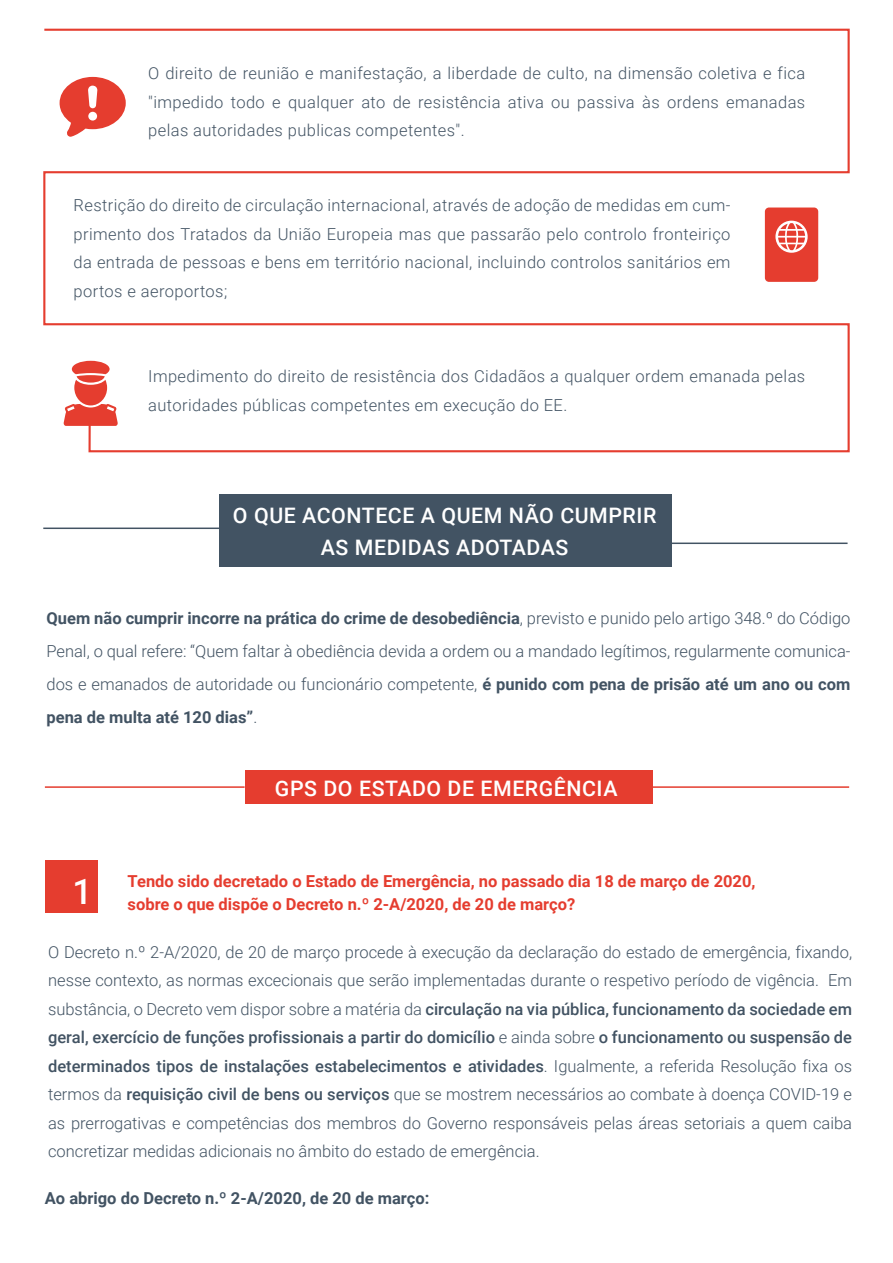
<style>
.page{position:relative;width:893px;height:1263px;background:#fff}
.page>*{position:absolute;margin:0;border:0;box-sizing:border-box;transform-origin:0 0}
.t1{font:500 21.3px/31.2px "Roboto";letter-spacing:.025em;color:#fff;text-align:center}
.t2{font:300 16.5px/28.5px "Roboto";letter-spacing:.025em;color:#425363;text-align:justify}
.t3{font:700 16.5px/22.5px "Roboto";color:#e53d2f}
.t4{font:700 16.5px "Roboto";color:#425363}
.s1{font-weight:700}
.s2{font-weight:500}
</style>
<div class="page">
<hr style="left:43px;top:527px;width:200px;height:2px;background:#425363">
<hr style="left:651px;top:542px;width:196px;height:2px;background:#425363">
<div style="left:220px;top:494px;width:452px;height:72px;background:#425363"></div>
<svg style="left:43px;top:28px;width:807px;height:425px"></svg>
<svg style="left:60px;top:77px;width:66px;height:60px"></svg>
<svg style="left:765px;top:207px;width:53px;height:75px;background:#e85448"></svg>
<svg style="left:64px;top:361px;width:54px;height:65px"></svg>
<hr style="left:45px;top:786px;width:200px;height:2px;background:#e53d2f">
<hr style="left:652px;top:786px;width:197px;height:2px;background:#e53d2f">
<div style="left:245px;top:771px;width:407px;height:33px;background:#e53d2f"></div>
<div style="left:45px;top:860px;width:53px;height:53px;background:#e53d2f"></div>
<p class="t2" style="left:148px;top:59px;width:659px">O direito de reunião e manifestação, a liberdade de culto, na dimensão coletiva e fica "impedido todo e qualquer ato de resistência ativa ou passiva às ordens emanadas pelas autoridades publicas competentes".</p>
<p class="t2" style="left:74px;top:191px;width:659px">Restrição do direito de circulação internacional, através de adoção de medidas em cum&shy;primento dos Tratados da União Europeia mas que passarão pelo controlo fronteiriço da entrada de pessoas e bens em território nacional, incluindo controlos sanitários em portos e aeroportos;</p>
<p class="t2" style="left:148px;top:362px;width:659px">Impedimento do direito de resistência dos Cidadãos a qualquer ordem emanada pelas autoridades públicas competentes em execução do EE.</p>
<p class="t1" style="left:233px;top:499px;width:425px">O QUE ACONTECE A QUEM NÃO CUMPRIR<br>AS MEDIDAS ADOTADAS</p>
<p class="t2" style="left:46px;top:601px;width:805px;line-height:33px"><span class="s1">Quem não cumprir incorre na prática do crime de desobediência</span>, previsto e punido pelo artigo 348.º do Código Penal, o qual refere: “Quem faltar à obediência devida a ordem ou a mandado legítimos, regularmente comunica&shy;dos e emanados de autoridade ou funcionário competente, <span class="s1">é punido com pena de prisão até um ano ou com pena de multa até 120 dias”</span>.</p>
<p class="t1" style="left:275px;top:772px;width:344px">GPS DO ESTADO DE EMERGÊNCIA</p>
<p class="t3" style="left:73px;top:870px;width:684px;text-indent:55px">Tendo sido decretado o Estado de Emergência, no passado dia 18 de março de 2020,<br><sup>1</sup> sobre o que dispõe o Decreto n.º 2-A/2020, de 20 de março?</p>
<p class="t2" style="left:48px;top:937px;width:806px">O Decreto n.º 2-A/2020, de 20 de março procede à execução da declaração do estado de emergência, fixando, nesse contexto, as normas excecionais que serão implementadas durante o respetivo período de vigência. Em substância, o Decreto vem dispor sobre a matéria da <span class="s2">circulação na via pública, funcionamento da sociedade em geral, exercício de funções profissionais a partir do domicílio</span> e ainda sobre <span class="s2">o funcionamento ou suspensão de determinados tipos de instalações estabelecimentos e atividades</span>. Igualmente, a referida Resolução fixa os termos da <span class="s2">requisição civil de bens ou serviços</span> que se mostrem necessários ao combate à doença COVID-19 e as prerrogativas e competências dos membros do Governo responsáveis pelas áreas setoriais a quem caiba concretizar medidas adicionais no âmbito do estado de emergência.</p>
<p class="t4" style="left:45px;top:1187px;width:386px">Ao abrigo do Decreto n.º 2-A/2020, de 20 de março:</p>
</div>
